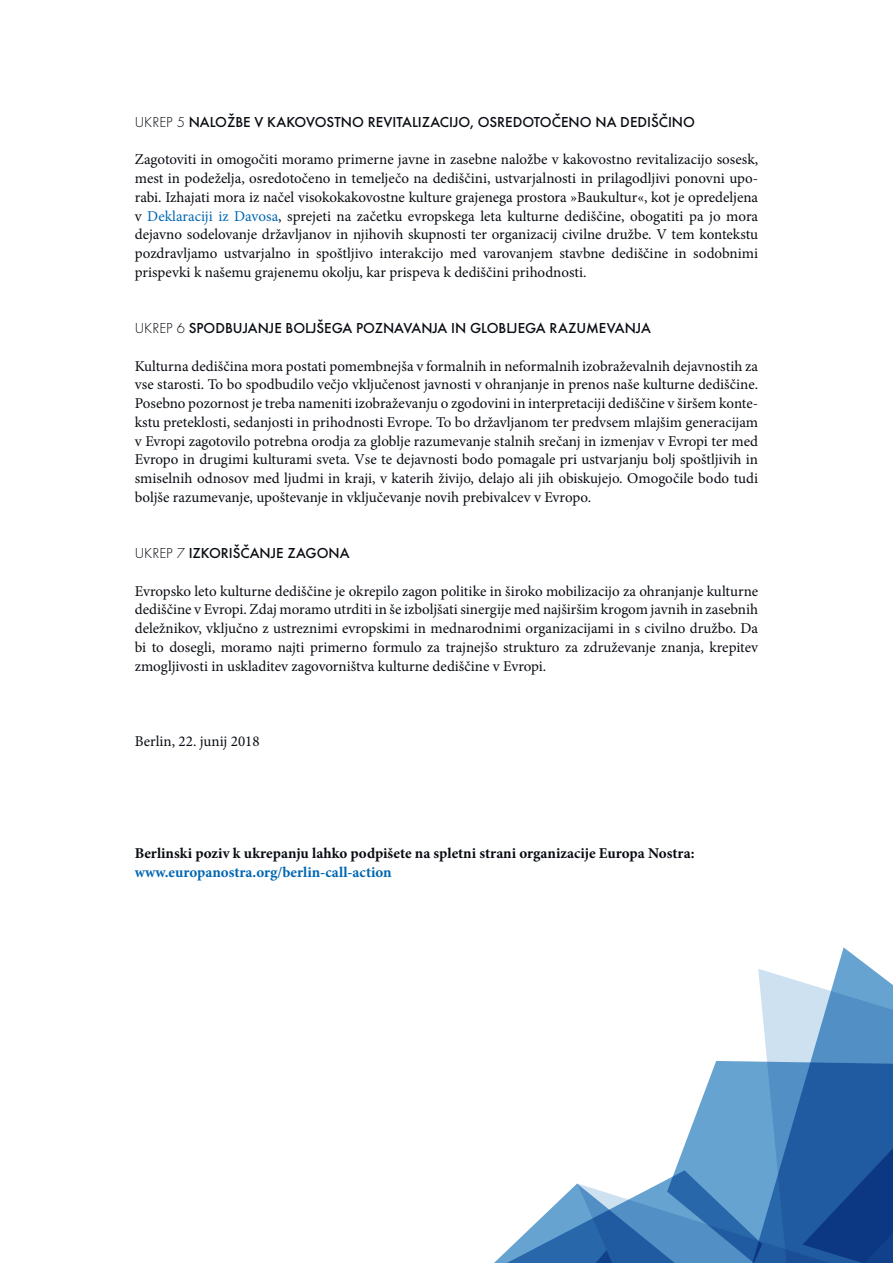
<style>
.page{position:relative;width:893px;height:1263px;background:#fff}
.page>*{position:absolute;margin:0;border:0;box-sizing:border-box;transform-origin:0 0}
.t1{font:15px/18.8px "Minion Pro";color:#080c12;text-align:justify}
.t2{font:500 15px "Futura";color:#080c12}
.t3{font:700 15px "Minion Pro";color:#080c12}
.t4{font:700 15px "Minion Pro";color:#0166b3}
.s1{font-weight:300}
.s2{color:#0166b3}
</style>
<div class="page">
<svg style="left:494px;top:1061px;width:244px;height:202px"></svg>
<svg style="left:738px;top:947px;width:155px;height:316px;background:#5e8cbe"></svg>
<p class="t2" style="left:135px;top:110px;width:562px"><span class="s1">UKREP 5</span> NALOŽBE V KAKOVOSTNO REVITALIZACIJO, OSREDOTOČENO NA DEDIŠČINO</p>
<p class="t1" style="left:135px;top:150px;width:625px">Zagotoviti in omogočiti moramo primerne javne in zasebne naložbe v kakovostno revitalizacijo sosesk, mest in podeželja, osredotočeno in temelječo na dediščini, ustvarjalnosti in prilagodljivi ponovni upo&shy;rabi. Izhajati mora iz načel visokokakovostne kulture grajenega prostora »Baukultur«, kot je opredeljena v <span class="s2">Deklaraciji iz Davosa</span>, sprejeti na začetku evropskega leta kulturne dediščine, obogatiti pa jo mora dejavno sodelovanje državljanov in njihovih skupnosti ter organizacij civilne družbe. V tem kontekstu pozdravljamo ustvarjalno in spoštljivo interakcijo med varovanjem stavbne dediščine in sodobnimi prispevki k našemu grajenemu okolju, kar prispeva k dediščini prihodnosti.</p>
<p class="t2" style="left:135px;top:317px;width:517px"><span class="s1">UKREP 6</span> SPODBUJANJE BOLJŠEGA POZNAVANJA IN GLOBLJEGA RAZUMEVANJA</p>
<p class="t1" style="left:135px;top:356px;width:625px">Kulturna dediščina mora postati pomembnejša v formalnih in neformalnih izobraževalnih dejavnostih za vse starosti. To bo spodbudilo večjo vključenost javnosti v ohranjanje in prenos naše kulturne dediščine.<br>Posebno pozornost je treba nameniti izobraževanju o zgodovini in interpretaciji dediščine v širšem konte&shy;kstu preteklosti, sedanjosti in prihodnosti Evrope. To bo državljanom ter predvsem mlajšim generacijam v Evropi zagotovilo potrebna orodja za globlje razumevanje stalnih srečanj in izmenjav v Evropi ter med Evropo in drugimi kulturami sveta. Vse te dejavnosti bodo pomagale pri ustvarjanju bolj spoštljivih in smiselnih odnosov med ljudmi in kraji, v katerih živijo, delajo ali jih obiskujejo. Omogočile bodo tudi boljše razumevanje, upoštevanje in vključevanje novih prebivalcev v Evropo.</p>
<p class="t2" style="left:135px;top:542px;width:216px"><span class="s1">UKREP 7</span> IZKORIŠČANJE ZAGONA</p>
<p class="t1" style="left:135px;top:581px;width:625px">Evropsko leto kulturne dediščine je okrepilo zagon politike in široko mobilizacijo za ohranjanje kulturne dediščine v Evropi. Zdaj moramo utrditi in še izboljšati sinergije med najširšim krogom javnih in zasebnih deležnikov, vključno z ustreznimi evropskimi in mednarodnimi organizacijami in s civilno družbo. Da bi to dosegli, moramo najti primerno formulo za trajnejšo strukturo za združevanje znanja, krepitev zmogljivosti in uskladitev zagovorništva kulturne dediščine v Evropi.</p>
<p class="t1" style="left:135px;top:731px;width:126px">Berlin, 22. junij 2018</p>
<p class="t3" style="left:135px;top:843px;width:561px">Berlinski poziv k ukrepanju lahko podpišete na spletni strani organizacije Europa Nostra:</p>
<p class="t4" style="left:135px;top:861px;width:258px">www.europanostra.org/berlin-call-action</p>
</div>
